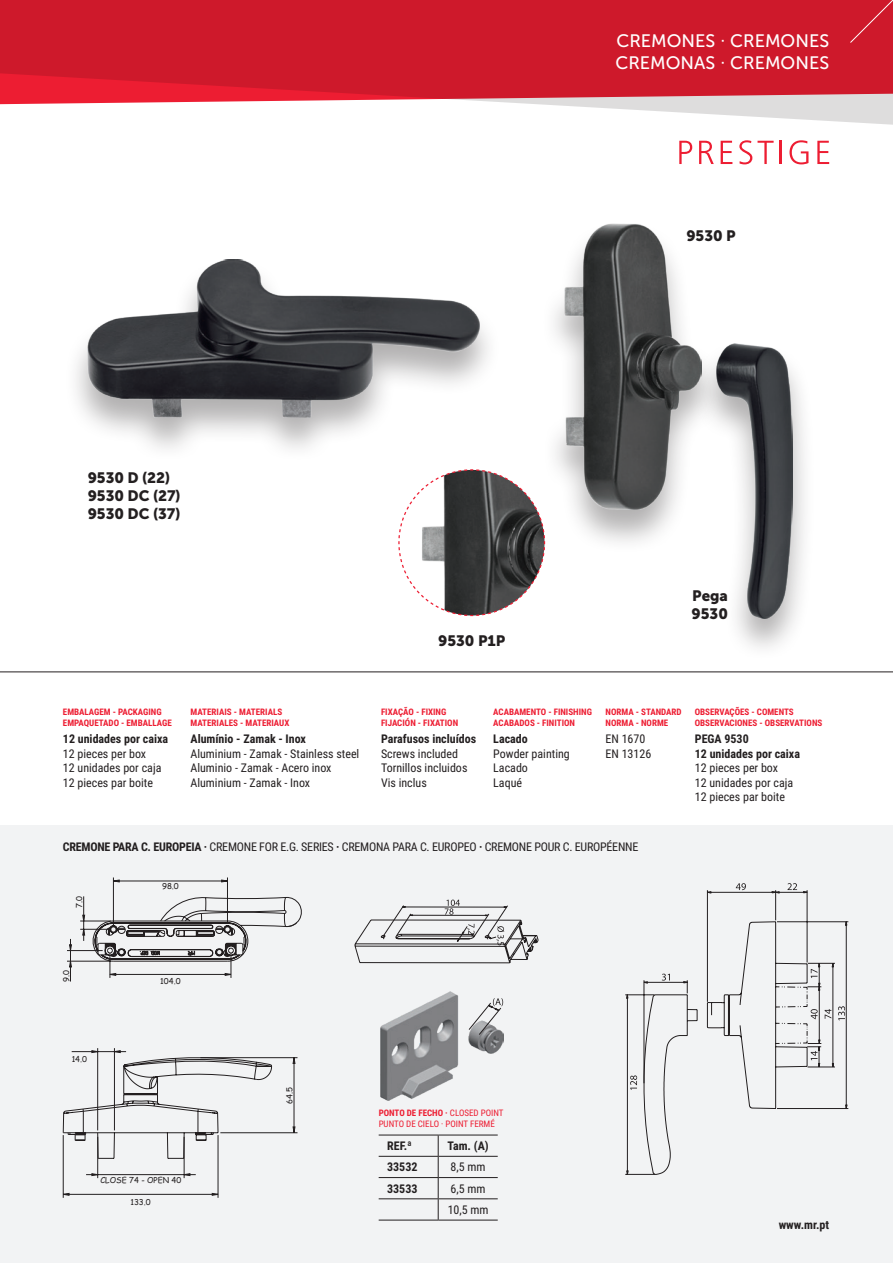
<style>
.page{position:relative;width:893px;height:1263px;background:#fff}
.page>*{position:absolute;margin:0;border:0;box-sizing:border-box;transform-origin:0 0}
.t1{font:18px "Museo Sans 500";color:#fff}
.t2{font:15px "Museo Sans 900";color:#231f20}
.t3{font:12px "Roboto Condensed";color:#231f20}
.t4{font:700 12px "Roboto Condensed";color:#231f20}
.t5{font:12px "Roboto Condensed";letter-spacing:-.02em;color:#231f20}
.t6{font:700 9px "Roboto Condensed";color:#ed1d32}
.t7{font:9px "Roboto Condensed";color:#ed1d32}
.t8{font:8.1px "Comic Sans MS";color:#231f20}
.s1{font-weight:700}
.s2{font-weight:400}
</style>
<div class="page">
<div style="left:0;top:825px;width:893px;height:438px;background:#f2f3f4"></div>
<svg style="left:0;top:0;width:893px;height:125px;background:#d84756"></svg>
<div style="left:849px;top:0;width:44px;height:44px;background:#ce192b"></div>
<hr style="left:0;top:672px;width:893px;height:1px;background:#231f20">
<svg style="left:679px;top:141px;width:13px;height:23px"></svg>
<svg style="left:699px;top:141px;width:15px;height:23px"></svg>
<svg style="left:721px;top:141px;width:11px;height:23px"></svg>
<svg style="left:739px;top:140px;width:35px;height:24px"></svg>
<hr style="left:779px;top:141px;width:3px;height:23px;background:#ed1d32">
<svg style="left:789px;top:140px;width:19px;height:24px"></svg>
<svg style="left:817px;top:141px;width:12px;height:23px"></svg>
<svg style="left:354px;top:899px;width:184px;height:64px"></svg>
<div style="left:64px;top:258px;width:438px;height:204px;background:#231f20;opacity:.35"></div>
<img style="left:88px;top:260px;width:391px;height:157px">
<div style="left:541px;top:222px;width:183px;height:332px;background:#231f20;opacity:.35"></div>
<img style="left:565px;top:224px;width:136px;height:285px">
<div style="left:694px;top:342px;width:122px;height:319px;background:#231f20;opacity:.35"></div>
<img style="left:716px;top:343px;width:77px;height:276px">
<svg style="left:787px;top:883px;width:10px;height:7px"></svg>
<svg style="left:736px;top:883px;width:10px;height:7px"></svg>
<svg style="left:625px;top:890px;width:224px;height:285px"></svg>
<svg style="left:643px;top:921px;width:204px;height:254px"></svg>
<img style="left:380px;top:992px;width:123px;height:109px">
<svg style="left:469px;top:998px;width:34px;height:37px"></svg>
<hr style="left:379px;top:1135px;width:59px;height:1px;background:#231f20">
<hr style="left:438px;top:1135px;width:60px;height:1px;background:#231f20">
<hr style="left:379px;top:1156px;width:59px;height:1px;background:#231f20">
<hr style="left:438px;top:1156px;width:60px;height:1px;background:#231f20">
<hr style="left:379px;top:1177px;width:59px;height:1px;background:#231f20">
<hr style="left:438px;top:1177px;width:60px;height:1px;background:#231f20">
<hr style="left:379px;top:1198px;width:59px;height:1px;background:#231f20">
<hr style="left:438px;top:1198px;width:60px;height:1px;background:#231f20">
<svg style="left:438px;top:1135px;width:1px;height:85px"></svg>
<hr style="left:379px;top:1220px;width:59px;height:1px;background:#231f20">
<hr style="left:438px;top:1220px;width:60px;height:1px;background:#231f20">
<svg style="left:398px;top:469px;width:148px;height:148px"></svg>
<svg style="left:114px;top:879px;width:6px;height:4px"></svg>
<svg style="left:221px;top:879px;width:6px;height:4px"></svg>
<svg style="left:82px;top:914px;width:3px;height:7px"></svg>
<svg style="left:82px;top:928px;width:3px;height:8px"></svg>
<svg style="left:69px;top:960px;width:3px;height:8px"></svg>
<svg style="left:69px;top:944px;width:3px;height:6px"></svg>
<hr style="left:67px;top:961px;width:44px;height:1px;background:#231f20">
<hr style="left:227px;top:877px;width:1px;height:47px;background:#231f20">
<hr style="left:67px;top:950px;width:36px;height:1px;background:#231f20">
<hr style="left:80px;top:929px;width:31px;height:1px;background:#231f20">
<hr style="left:80px;top:921px;width:31px;height:1px;background:#231f20">
<hr style="left:113px;top:881px;width:114px;height:1px;background:#231f20">
<hr style="left:113px;top:877px;width:1px;height:50px;background:#231f20">
<svg style="left:92px;top:897px;width:210px;height:81px"></svg>
<hr style="left:83px;top:896px;width:1px;height:45px;background:#231f20">
<hr style="left:70px;top:939px;width:1px;height:42px;background:#231f20">
<svg style="left:183px;top:1173px;width:8px;height:3px"></svg>
<svg style="left:91px;top:1173px;width:6px;height:3px"></svg>
<svg style="left:292px;top:1126px;width:4px;height:6px"></svg>
<svg style="left:292px;top:1058px;width:4px;height:6px"></svg>
<svg style="left:62px;top:1193px;width:8px;height:3px"></svg>
<svg style="left:211px;top:1193px;width:7px;height:3px"></svg>
<svg style="left:63px;top:1050px;width:209px;height:109px"></svg>
<hr style="left:294px;top:1058px;width:1px;height:75px;background:#231f20">
<hr style="left:63px;top:1194px;width:155px;height:1px;background:#231f20">
<hr style="left:86px;top:1174px;width:110px;height:1px;background:#231f20">
<hr style="left:218px;top:1135px;width:1px;height:63px;background:#231f20">
<hr style="left:220px;top:1132px;width:77px;height:1px;background:#231f20">
<hr style="left:184px;top:1137px;width:1px;height:41px;background:#231f20">
<hr style="left:200px;top:1057px;width:97px;height:1px;background:#231f20">
<hr style="left:114px;top:1048px;width:1px;height:82px;background:#231f20">
<hr style="left:72px;top:1051px;width:54px;height:1px;background:#231f20">
<hr style="left:97px;top:1137px;width:1px;height:41px;background:#231f20">
<hr style="left:97px;top:1048px;width:1px;height:82px;background:#231f20">
<hr style="left:63px;top:1135px;width:1px;height:63px;background:#231f20">
<p class="t1" style="left:616px;top:31px;width:214px">CREMONES · CREMONES</p>
<p class="t1" style="left:615px;top:53px;width:215px">CREMONAS · CREMONES</p>
<p class="t2" style="left:686px;top:228px;width:51px">9530 P</p>
<p class="t2" style="left:88px;top:469px;width:84px">9530 D (22)</p>
<p class="t2" style="left:88px;top:487px;width:94px">9530 DC (27)</p>
<p class="t2" style="left:88px;top:505px;width:94px">9530 DC (37)</p>
<p class="t2" style="left:438px;top:632px;width:69px">9530 P1P</p>
<p class="t2" style="left:692px;top:587px;width:37px">Pega</p>
<p class="t2" style="left:692px;top:605px;width:38px">9530</p>
<p class="t6" style="left:63px;top:706px;width:100px">EMBALAGEM - PACKAGING</p>
<p class="t6" style="left:63px;top:716px;width:110px">EMPAQUETADO - EMBALLAGE</p>
<p class="t4" style="left:63px;top:731px;width:107px">12 unidades por caixa</p>
<p class="t3" style="left:63px;top:745px;width:85px">12 pieces per box</p>
<p class="t3" style="left:63px;top:760px;width:100px">12 unidades por caja</p>
<p class="t3" style="left:63px;top:774px;width:92px">12 pieces par boite</p>
<p class="t6" style="left:190px;top:706px;width:93px">MATERIAIS - MATERIALS</p>
<p class="t6" style="left:190px;top:716px;width:100px">MATERIALES - MATERIAUX</p>
<p class="t4" style="left:190px;top:731px;width:117px">Alumínio - Zamak - Inox</p>
<p class="t3" style="left:190px;top:745px;width:170px">Aluminium - Zamak - Stainless steel</p>
<p class="t3" style="left:190px;top:760px;width:143px">Aluminio - Zamak - Acero inox</p>
<p class="t3" style="left:190px;top:774px;width:121px">Aluminium - Zamak - Inox</p>
<p class="t6" style="left:381px;top:706px;width:67px">FIXAÇÃO - FIXING</p>
<p class="t6" style="left:381px;top:716px;width:79px">FIJACIÓN - FIXATION</p>
<p class="t4" style="left:381px;top:731px;width:97px">Parafusos incluídos</p>
<p class="t3" style="left:381px;top:745px;width:79px">Screws included</p>
<p class="t3" style="left:381px;top:760px;width:88px">Tornillos incluidos</p>
<p class="t3" style="left:381px;top:774px;width:47px">Vis inclus</p>
<p class="t6" style="left:493px;top:706px;width:100px">ACABAMENTO - FINISHING</p>
<p class="t6" style="left:493px;top:716px;width:83px">ACABADOS - FINITION</p>
<p class="t4" style="left:493px;top:731px;width:36px">Lacado</p>
<p class="t3" style="left:493px;top:745px;width:78px">Powder painting</p>
<p class="t3" style="left:493px;top:760px;width:36px">Lacado</p>
<p class="t3" style="left:493px;top:774px;width:30px">Laqué</p>
<p class="t6" style="left:605px;top:706px;width:78px">NORMA - STANDARD</p>
<p class="t6" style="left:605px;top:716px;width:64px">NORMA - NORME</p>
<p class="t3" style="left:605px;top:731px;width:41px">EN 1670</p>
<p class="t3" style="left:605px;top:745px;width:47px">EN 13126</p>
<p class="t6" style="left:695px;top:706px;width:100px">OBSERVAÇÕES - COMENTS</p>
<p class="t6" style="left:695px;top:716px;width:129px">OBSERVACIONES - OBSERVATIONS</p>
<p class="t4" style="left:695px;top:731px;width:55px">PEGA 9530</p>
<p class="t4" style="left:695px;top:745px;width:107px">12 unidades por caixa</p>
<p class="t3" style="left:695px;top:760px;width:85px">12 pieces per box</p>
<p class="t3" style="left:695px;top:774px;width:100px">12 unidades por caja</p>
<p class="t3" style="left:695px;top:788px;width:92px">12 pieces par boite</p>
<p class="t5" style="left:63px;top:838px;width:577px"><span class="s1">CREMONE PARA C. EUROPEIA ·</span> CREMONE FOR E.G. SERIES <span class="s1">·</span> CREMONA PARA C. EUROPEO <span class="s1">·</span> CREMONE POUR C. EUROPÉENNE</p>
<p class="t8" style="left:73px;top:908px;width:13px;rotate:-90deg">7.0</p>
<p class="t8" style="left:60px;top:981px;width:13px;rotate:-90deg">9.0</p>
<p class="t8" style="left:72px;top:1053px;width:17px">14.0</p>
<p class="t8" style="left:162px;top:880px;width:18px">98.0</p>
<p class="t8" style="left:160px;top:975px;width:22px">104.0</p>
<p class="t8" style="left:100px;top:1174px;width:82px">CLOSE 74 - OPEN 40</p>
<p class="t8" style="left:130px;top:1196px;width:22px">133.0</p>
<p class="t8" style="left:284px;top:1103px;width:18px;rotate:-90deg">64.5</p>
<p class="t6" style="left:379px;top:1106px;width:126px">PONTO DE FECHO · <span class="s2">CLOSED POINT</span></p>
<p class="t7" style="left:379px;top:1117px;width:118px">PUNTO DE CIELO · POINT FERMÉ</p>
<p class="t4" style="left:387px;top:1137px;width:26px">REF.ª</p>
<p class="t4" style="left:447px;top:1137px;width:43px">Tam. (A)</p>
<p class="t4" style="left:387px;top:1159px;width:32px">33532</p>
<p class="t3" style="left:451px;top:1159px;width:37px">8,5 mm</p>
<p class="t4" style="left:387px;top:1180px;width:32px">33533</p>
<p class="t3" style="left:451px;top:1180px;width:36px">6,5 mm</p>
<p class="t3" style="left:448px;top:1201px;width:42px">10,5 mm</p>
<p class="t4" style="left:779px;top:1217px;width:52px">www.mr.pt</p>
</div>
